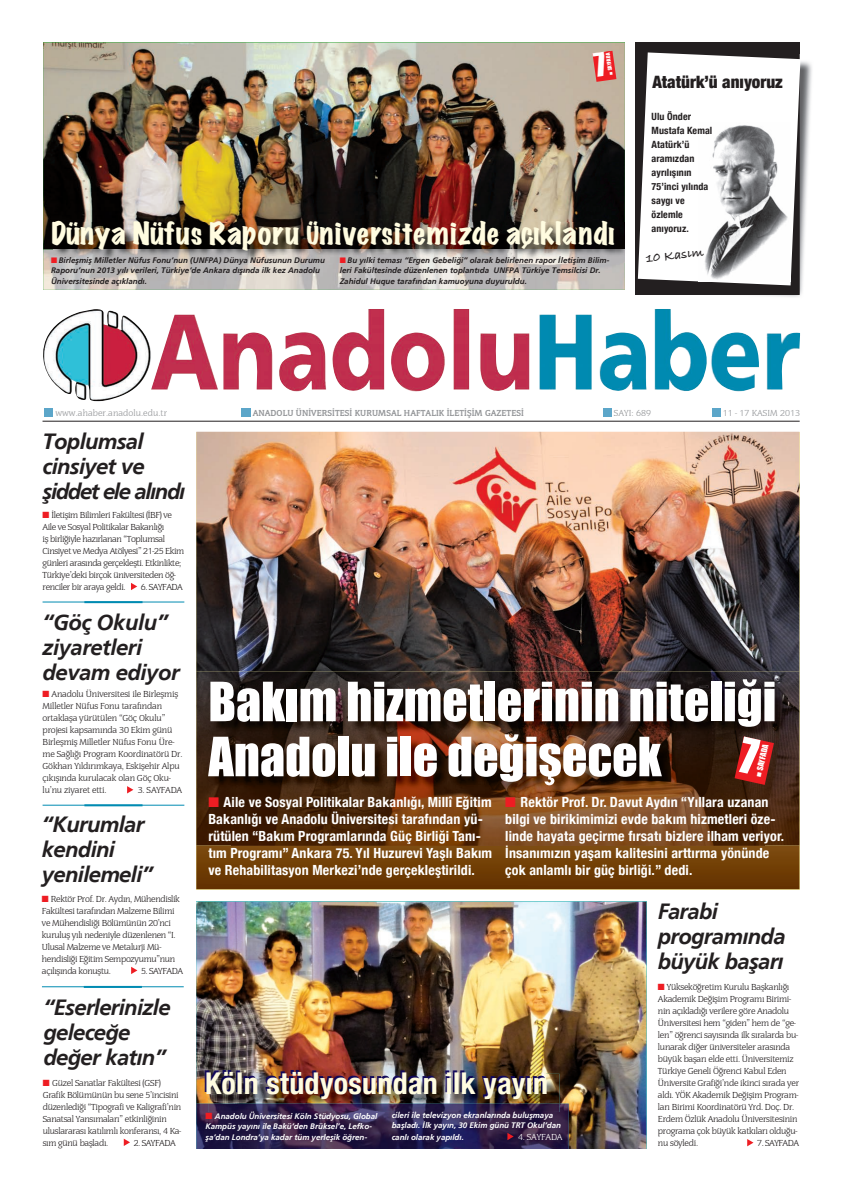
<style>
.page{position:relative;width:842px;height:1191px;background:#fff}
.page>*{position:absolute;margin:0;border:0;box-sizing:border-box;transform-origin:0 0}
.t1{font:50px/55px "Impact";color:#fff}
.t2{font:700 condensed 30px "Helvetica Neue";letter-spacing:.01em;color:#fffce0}
.t3{font:expanded 28px "Marker Felt";letter-spacing:.03em;color:#fffce0}
.t4{font:italic 700 22px/25px "Frutiger";letter-spacing:-.03em;color:#231f20}
.t5{font:900 condensed 17px "Helvetica Neue";color:#231f20}
.t6{font:700 condensed 14px/17px "Helvetica Neue";letter-spacing:.01em;color:#fff}
.t7{font:13.5px "Bradley Hand ITCTT Bold";color:#231f20}
.t8{font:700 condensed 10px/14px "Helvetica Neue";letter-spacing:.01em;color:#231f20}
.t9{font:300 9px/12px "Congress";letter-spacing:-.03em;color:#231f20}
.t10{font:700 9px "Congress";letter-spacing:.005em;color:#939598}
.t11{font:300 9px "Congress";letter-spacing:.005em;color:#939598}
.t12{font:300 9px "Congress";letter-spacing:-.05em;color:#231f20}
.t13{font:300 9px "Congress";letter-spacing:-.02em;color:#fff}
.t14{font:italic 700 8px/10.5px "Frutiger";color:#231f20}
.t15{font:italic 700 8px/10.5px "Frutiger";letter-spacing:-.005em;color:#fff}
.t16{font:7.8px "Impact";color:#fff}
.t17{font:5.2px "Impact";color:#fff}
.s1{color:#ee1d23}
</style>
<div class="page">
<img style="left:196px;top:432px;width:603px;height:239px">
<svg style="left:196px;top:845px;width:603px;height:44px;background:#703e07"></svg>
<img style="left:196px;top:671px;width:603px;height:35px">
<img style="left:196px;top:706px;width:36px;height:139px">
<img style="left:764px;top:706px;width:35px;height:139px">
<img style="left:232px;top:798px;width:532px;height:47px">
<hr style="left:43px;top:421px;width:757px;height:1px;background:#231f20">
<img style="left:43px;top:309px;width:716px;height:93px">
<svg style="left:44px;top:408px;width:9px;height:9px"></svg>
<svg style="left:242px;top:408px;width:8px;height:9px"></svg>
<svg style="left:603px;top:408px;width:8px;height:9px"></svg>
<svg style="left:712px;top:408px;width:8px;height:9px"></svg>
<img style="left:196px;top:901px;width:450px;height:248px">
<img style="left:210px;top:681px;width:577px;height:117px">
<hr style="left:43px;top:602px;width:141px;height:1px;background:#008bb2">
<hr style="left:84px;top:601px;width:58px;height:2px;background:#008bb2">
<svg style="left:127px;top:786px;width:6px;height:7px"></svg>
<img style="left:196px;top:1103px;width:373px;height:46px">
<img style="left:215px;top:1112px;width:163px;height:8px">
<img style="left:392px;top:1112px;width:161px;height:7px">
<svg style="left:507px;top:1132px;width:7px;height:8px"></svg>
<svg style="left:131px;top:966px;width:6px;height:8px"></svg>
<hr style="left:43px;top:805px;width:141px;height:1px;background:#008bb2">
<hr style="left:84px;top:804px;width:59px;height:2px;background:#008bb2">
<hr style="left:42px;top:986px;width:142px;height:1px;background:#008bb2">
<hr style="left:84px;top:986px;width:58px;height:2px;background:#008bb2">
<img style="left:43px;top:43px;width:582px;height:206px">
<img style="left:43px;top:249px;width:582px;height:41px">
<img style="left:54px;top:222px;width:571px;height:27px">
<img style="left:54px;top:249px;width:571px;height:13px">
<div style="left:635px;top:43px;width:164px;height:252px;background:#231f20"></div>
<svg style="left:747px;top:1139px;width:6px;height:7px"></svg>
<svg style="left:124px;top:1139px;width:6px;height:7px"></svg>
<img style="left:754px;top:61px;width:58px;height:236px">
<img style="left:754px;top:290px;width:45px;height:5px">
<svg style="left:637px;top:52px;width:163px;height:238px"></svg>
<img style="left:698px;top:122px;width:92px;height:159px">
<img style="left:208px;top:1073px;width:351px;height:39px">
<img style="left:208px;top:1073px;width:337px;height:24px">
<svg style="left:131px;top:583px;width:6px;height:7px"></svg>
<svg style="left:734px;top:736px;width:40px;height:49px;background:#b21e1d"></svg>
<svg style="left:592px;top:51px;width:24px;height:31px"></svg>
<p class="t17" style="left:606px;top:71px;width:19px;rotate:-98deg">SAYFADA</p>
<h3 class="t3" style="left:51px;top:211px;width:565px">Dünya Nüfus Raporu Üniversitemizde açıklandı</h3>
<p class="t14" style="left:51px;top:255px;width:275px"><span class="s1">■</span> Birleşmiş Milletler Nüfus Fonu’nun (UNFPA) Dünya Nüfusunun Durumu<br>Raporu’nun 2013 yılı verileri, Türkiye’de Ankara dışında ilk kez Anadolu<br>Üniversitesinde açıklandı.</p>
<p class="t14" style="left:340px;top:255px;width:271px"><span class="s1">■</span> Bu yılki teması “Ergen Gebeliği” olarak belirlenen rapor İletişim Bilim&shy;leri Fakültesinde düzenlenen toplantıda UNFPA Türkiye Temsilcisi Dr.<br>Zahidul Huque tarafından kamuoyuna duyuruldu.</p>
<h3 class="t5" style="left:652px;top:68px;width:132px">Atatürk’ü anıyoruz</h3>
<p class="t8" style="left:651px;top:109px;width:62px">Ulu Önder<br>Mustafa Kemal<br>Atatürk’ü aramızdan ayrılışının<br>75’inci yılında saygı ve özlemle anıyoruz.</p>
<h3 class="t7" style="left:645px;top:248px;width:60px;rotate:-6deg">10 Kasım</h3>
<p class="t11" style="left:55px;top:407px;width:113px">www.ahaber.anadolu.edu.tr</p>
<p class="t10" style="left:253px;top:407px;width:273px">ANADOLU ÜNİVERSİTESİ KURUMSAL HAFTALIK İLETİŞİM GAZETESİ</p>
<p class="t11" style="left:614px;top:407px;width:39px">SAYI: 689</p>
<p class="t11" style="left:723px;top:407px;width:79px">11 - 17 KASIM 2013</p>
<h3 class="t4" style="left:43px;top:428px;width:144px">Toplumsal cinsiyet ve şiddet ele alındı</h3>
<p class="t9" style="left:43px;top:509px;width:143px"><span class="s1">■</span> İletişim Bilimleri Fakültesi (İBF) ve Aile ve Sosyal Politikalar Bakanlığı<br>iş birliğiyle hazırlanan “Toplumsal Cinsiyet ve Medya Atölyesi” 21-25 Ekim günleri arasında gerçekleşti. Etkinlikte; Türkiye’deki birçok üniversiteden öğ&shy;renciler bir araya geldi.</p>
<p class="t12" style="left:141px;top:582px;width:44px">6. SAYFADA</p>
<h3 class="t4" style="left:43px;top:609px;width:138px">“Göç Okulu” ziyaretleri devam ediyor</h3>
<p class="t9" style="left:43px;top:688px;width:141px"><span class="s1">■</span> Anadolu Üniversitesi ile Birleşmiş Milletler Nüfus Fonu tarafından ortaklaşa yürütülen “Göç Okulu” projesi kapsamında 30 Ekim günü Birleşmiş Milletler Nüfus Fonu Üre&shy;me Sağlığı Program Koordinatörü Dr.<br>Gökhan Yıldırımkaya, Eskişehir Alpu çıkışında kurulacak olan Göç Oku&shy;lu’nu ziyaret etti.</p>
<p class="t9" style="left:138px;top:784px;width:46px">3. SAYFADA</p>
<h3 class="t4" style="left:42px;top:812px;width:112px">“Kurumlar kendini yenilemeli”</h3>
<p class="t9" style="left:42px;top:893px;width:139px"><span class="s1">■</span> Rektör Prof. Dr. Aydın, Mühendislik Fakültesi tarafından Malzeme Bilimi ve Mühendisliği Bölümünün 20’nci kuruluş yılı nedeniyle düzenlenen “I.<br>Ulusal Malzeme ve Metalurji Mü&shy;hendisliği Eğitim Sempozyumu”nun açılışında konuştu.</p>
<p class="t12" style="left:141px;top:965px;width:43px">5. SAYFADA</p>
<h3 class="t4" style="left:43px;top:994px;width:129px">“Eserlerinizle geleceğe değer katın”</h3>
<p class="t9" style="left:43px;top:1077px;width:140px"><span class="s1">■</span> Güzel Sanatlar Fakültesi (GSF)<br>Grafik Bölümünün bu sene 5’incisini düzenlediği “Tipografi ve Kaligrafi’nin Sanatsal Yansımaları” etkinliğinin uluslararası katılımlı konferansı, 4 Ka&shy;sım günü başladı.</p>
<p class="t12" style="left:134px;top:1137px;width:44px">2. SAYFADA</p>
<h1 class="t1" style="left:208px;top:673px;width:569px">Bakım hizmetlerinin niteliği<br>Anadolu ile değişecek</h1>
<p class="t16" style="left:754px;top:769px;width:28px;rotate:-78deg">SAYFADA</p>
<p class="t6" style="left:208px;top:792px;width:285px"><span class="s1">■</span> Aile ve Sosyal Politikalar Bakanlığı, Millî Eğitim Bakanlığı ve Anadolu Üniversitesi tarafından yü&shy;rütülen “Bakım Programlarında Güç Birliği Tanı&shy;tım Programı” Ankara 75. Yıl Huzurevi Yaşlı Bakım ve Rehabilitasyon Merkezi’nde gerçekleştirildi.</p>
<h3 class="t6" style="left:505px;top:792px;width:280px"><span class="s1">■</span> Rektör Prof. Dr. Davut Aydın “Yıllara uzanan bilgi ve birikimimizi evde bakım hizmetleri öze&shy;linde hayata geçirme fırsatı bizlere ilham veriyor.<br>İnsanımızın yaşam kalitesini arttırma yönünde çok anlamlı bir güç birliği.” dedi.</h3>
<h2 class="t2" style="left:205px;top:1058px;width:345px">Köln stüdyosundan ilk yayın</h2>
<p class="t15" style="left:206px;top:1110px;width:173px"><span class="s1">■</span> Anadolu Üniversitesi Köln Stüdyosu, Global<br>Kampüs yayını ile Bakü’den Brüksel’e, Lefko&shy;şa’dan Londra’ya kadar tüm yerleşik öğren-</p>
<p class="t15" style="left:392px;top:1109px;width:171px">cileri ile televizyon ekranlarında buluşmaya başladı. İlk yayın, 30 Ekim günü TRT Okul’dan</p>
<p class="t15" style="left:392px;top:1132px;width:74px">canlı olarak yapıldı.</p>
<p class="t13" style="left:518px;top:1131px;width:46px">4. SAYFADA</p>
<h3 class="t4" style="left:658px;top:898px;width:129px">Farabi programında büyük başarı</h3>
<p class="t9" style="left:658px;top:981px;width:143px"><span class="s1">■</span> Yükseköğretim Kurulu Başkanlığı Akademik Değişim Programı Birimi&shy;nin açıkladığı verilere göre Anadolu Üniversitesi hem “giden” hem de “ge&shy;len” öğrenci sayısında ilk sıralarda bu&shy;lunarak diğer üniversiteler arasında büyük başarı elde etti. Üniversitemiz Türkiye Geneli Öğrenci Kabul Eden Üniversite Grafiği’nde ikinci sırada yer aldı. YÖK Akademik Değişim Program&shy;ları Birimi Koordinatörü Yrd. Doç. Dr.<br>Erdem Özlük Anadolu Üniversitesinin programa çok büyük katkıları olduğu&shy;nu söyledi.</p>
<p class="t12" style="left:757px;top:1137px;width:44px">7. SAYFADA</p>
</div>
